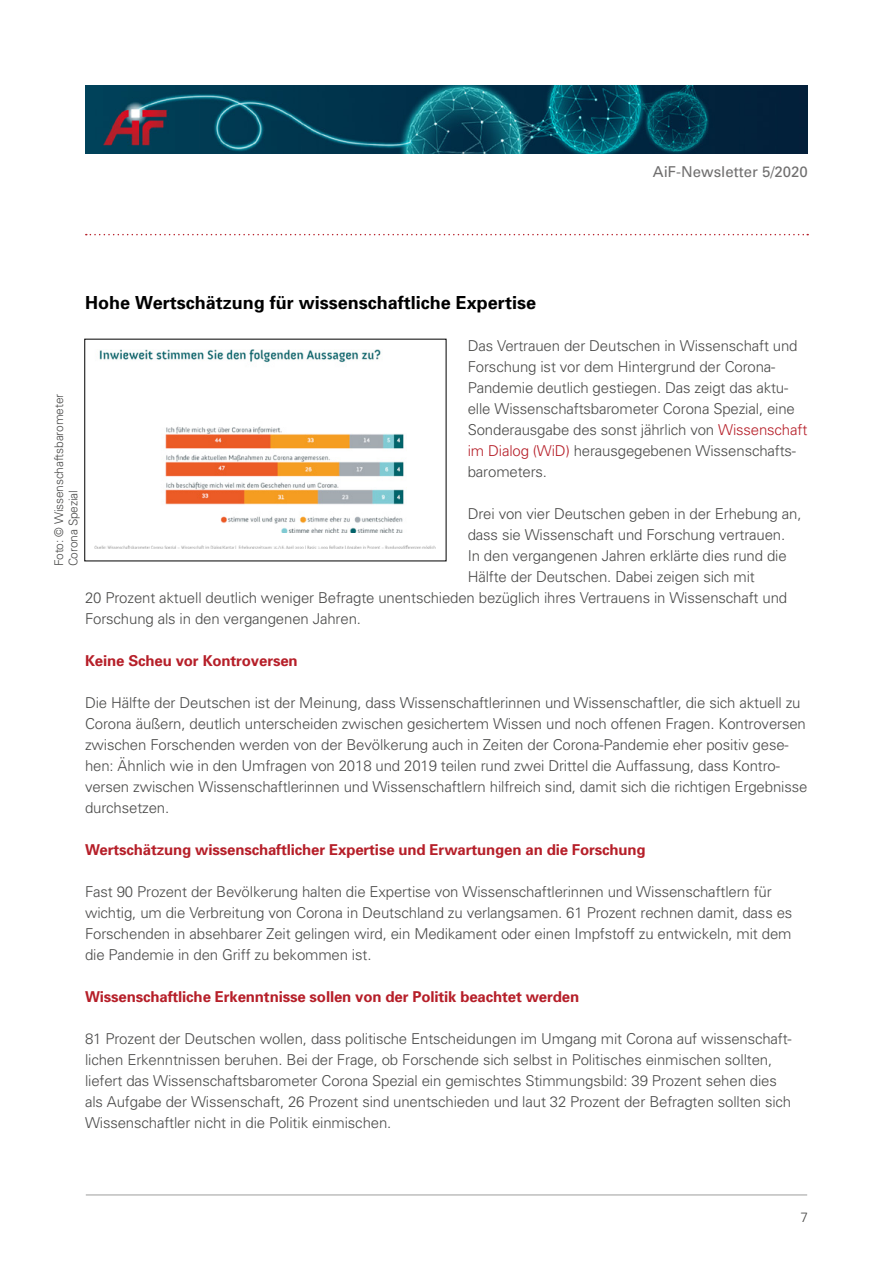
<style>
.page{position:relative;width:893px;height:1263px;background:#fff}
.page>*{position:absolute;margin:0;border:0;box-sizing:border-box;transform-origin:0 0}
.t1{font:700 18px "Univers";color:#000}
.t2{font:300 15px/21px "Univers";letter-spacing:-.01em;color:#4a4a49}
.t3{font:700 15px "Univers";letter-spacing:-.01em;color:#b61f29}
.t4{font:15px "Univers";color:#706f6f}
.t5{font:300 13.5px "Univers";color:#4a4a49}
.Einf__Abs{font:300 12px/14.4px "Univers";letter-spacing:-.015em;color:#4a4a49}
.s1{color:#b61f29}
</style>
<div class="page">
<img style="left:85px;top:85px;width:723px;height:68px">
<hr style="left:86px;top:1194px;width:721px;height:1px;background:#9d9d9c">
<svg style="left:86px;top:234px;width:722px;height:1px"></svg>
<img style="left:99px;top:349px;width:305px;height:184px">
<img style="left:94px;top:545px;width:342px;height:4px">
<p class="t4" style="left:653px;top:163px;width:157px">AiF-Newsletter 5/2020</p>
<p class="t1" style="left:85px;top:292px;width:452px">Hohe Wertschätzung für wissenschaftliche Expertise</p>
<p class="t2" style="left:468px;top:335px;width:341px">Das Vertrauen der Deutschen in Wissenschaft und Forschung ist vor dem Hintergrund der Corona-Pandemie deutlich gestiegen. Das zeigt das aktu&shy;elle Wissenschaftsbarometer Corona Spezial, eine Sonderausgabe des sonst jährlich von <span class="s1">Wissenschaft im Dialog (WiD)</span> herausgegebenen Wissenschafts&shy;barometers.</p>
<p class="t2" style="left:468px;top:503px;width:335px">Drei von vier Deutschen geben in der Erhebung an,</p>
<p class="t2" style="left:468px;top:524px;width:319px">dass sie Wissenschaft und Forschung vertrauen.</p>
<p class="t2" style="left:468px;top:545px;width:320px">In den vergangenen Jahren erklärte dies rund die</p>
<p class="t2" style="left:468px;top:566px;width:289px">Hälfte der Deutschen. Dabei zeigen sich mit</p>
<p class="t2" style="left:85px;top:587px;width:704px">20 Prozent aktuell deutlich weniger Befragte unentschieden bezüglich ihres Vertrauens in Wissenschaft und</p>
<p class="t2" style="left:85px;top:608px;width:277px">Forschung als in den vergangenen Jahren.</p>
<p class="t3" style="left:85px;top:651px;width:214px">Keine Scheu vor Kontroversen</p>
<p class="t2" style="left:85px;top:692px;width:724px">Die Hälfte der Deutschen ist der Meinung, dass Wissenschaftlerinnen und Wissenschaftler, die sich aktuell zu Corona äußern, deutlich unterscheiden zwischen gesichertem Wissen und noch offenen Fragen. Kontroversen zwischen Forschenden werden von der Bevölkerung auch in Zeiten der Corona-Pandemie eher positiv gese&shy;hen: Ähnlich wie in den Umfragen von 2018 und 2019 teilen rund zwei Drittel die Auffassung, dass Kontro&shy;versen zwischen Wissenschaftlerinnen und Wissenschaftlern hilfreich sind, damit sich die richtigen Ergebnisse durchsetzen.</p>
<p class="t3" style="left:85px;top:840px;width:562px">Wertschätzung wissenschaftlicher Expertise und Erwartungen an die Forschung</p>
<p class="t2" style="left:85px;top:881px;width:709px">Fast 90 Prozent der Bevölkerung halten die Expertise von Wissenschaftlerinnen und Wissenschaftlern für wichtig, um die Verbreitung von Corona in Deutschland zu verlangsamen. 61 Prozent rechnen damit, dass es Forschenden in absehbarer Zeit gelingen wird, ein Medikament oder einen Impfstoff zu entwickeln, mit dem die Pandemie in den Griff zu bekommen ist.</p>
<p class="t3" style="left:85px;top:987px;width:496px">Wissenschaftliche Erkenntnisse sollen von der Politik beachtet werden</p>
<p class="t2" style="left:85px;top:1028px;width:708px">81 Prozent der Deutschen wollen, dass politische Entscheidungen im Umgang mit Corona auf wissenschaft&shy;lichen Erkenntnissen beruhen. Bei der Frage, ob Forschende sich selbst in Politisches einmischen sollten, liefert das Wissenschaftsbarometer Corona Spezial ein gemischtes Stimmungsbild: 39 Prozent sehen dies als Aufgabe der Wissenschaft, 26 Prozent sind unentschieden und laut 32 Prozent der Befragten sollten sich Wissenschaftler nicht in die Politik einmischen.</p>
<p class="Einf__Abs" style="left:52px;top:566px;width:174px;rotate:-90deg">Foto: © Wissenschaftsbarometer<br>Corona Spezial</p>
<p class="t5" style="left:800px;top:1209px;width:9px">7</p>
</div>
